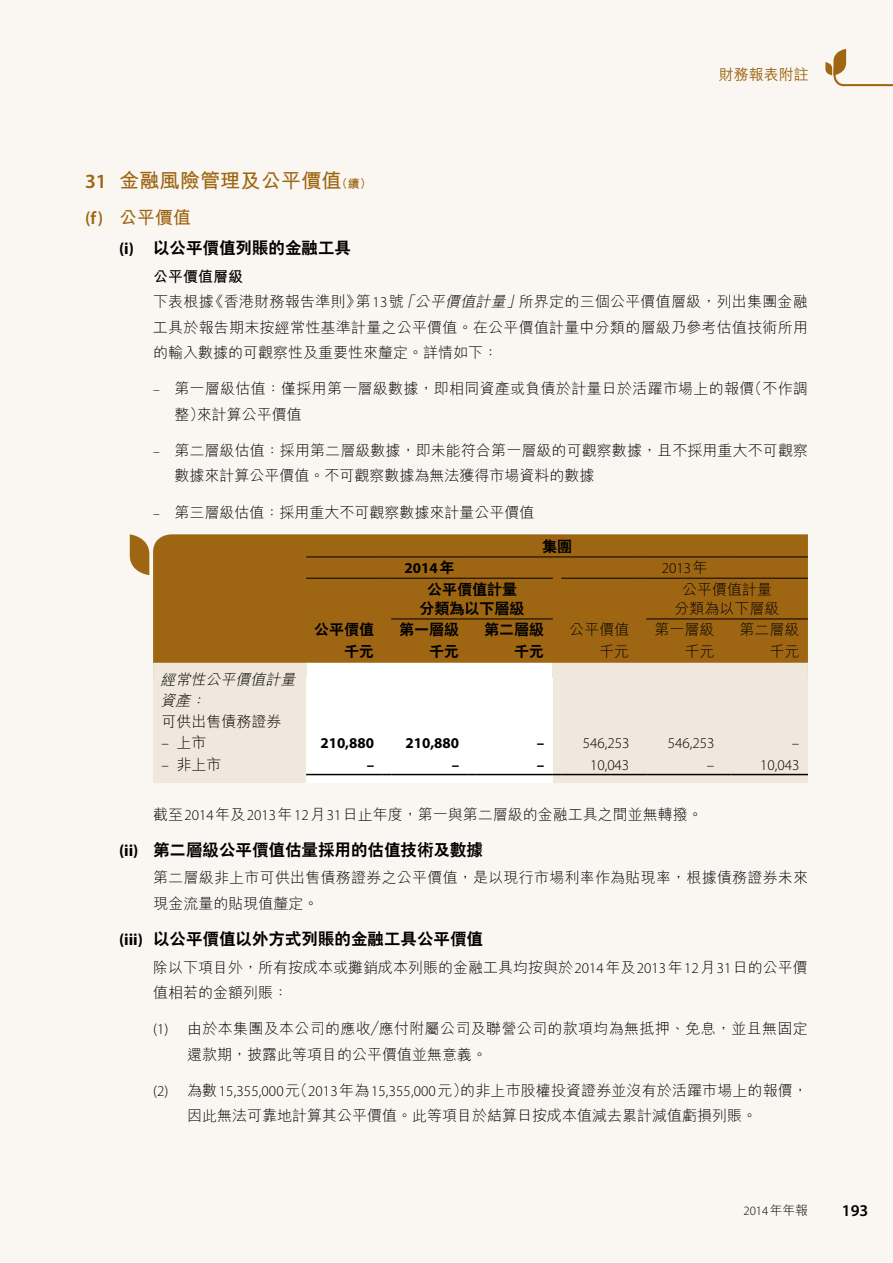
<style>
.page{position:relative;width:893px;height:1263px;background:#faf7f3}
.page>*{position:absolute;margin:0;border:0;box-sizing:border-box;transform-origin:0 0}
.t1{font:700 20.25px "M Hei HK";color:#9e6612}
.t2{font:700 18px "M Hei HK";color:#9e6612}
.t3{font:800 16.5px "C Hei 2 HK";color:#000}
.t4{font:600 16.5px "Myriad Pro";color:#000}
.t5{font:300 15px/25.5px "M Hei HK";letter-spacing:.005em;color:#000}
.t6{font:800 15px/19.5px "C Hei 2 HK";color:#000;text-align:center}
.t7{font:300 15px "Myriad Pro";color:#000}
.t8{font:700 15px "Myriad Pro";color:#000}
.t9{font:italic 300 15px/21.3px "M Hei HK";color:#000}
.t10{font:500 15px "M Hei HK";color:#9e6612}
.t11{font:300 12.75px "Myriad Pro";color:#000}
.s1{font-family:"Myriad Pro";font-weight:600}
.s2{font-size:12px}
.s3{font-family:"Myriad Pro";font-weight:700}
.s4{font-weight:700}
.s5{font-family:"Myriad Pro"}
.s6{font-style:italic}
.s7{font-family:"Myriad Pro";font-size:13.5px}
.s8{font-family:"C Hei 2 HK";font-weight:800}
.s9{font-family:"M Hei HK"}
</style>
<div class="page">
<svg style="left:130px;top:534px;width:19px;height:41px"></svg>
<div style="left:153px;top:534px;width:655px;height:129px;background:#9e6612"></div>
<svg style="left:825px;top:49px;width:68px;height:37px"></svg>
<div style="left:153px;top:663px;width:655px;height:120px;background:#f0e8dc"></div>
<div style="left:306px;top:663px;width:255px;height:120px;background:#fff"></div>
<hr style="left:561px;top:774px;width:77px;height:1px;background:#000">
<hr style="left:646px;top:774px;width:77px;height:1px;background:#000">
<hr style="left:731px;top:774px;width:77px;height:1px;background:#000">
<hr style="left:306px;top:557px;width:77px;height:1px;background:#000">
<hr style="left:391px;top:557px;width:77px;height:1px;background:#000">
<hr style="left:476px;top:557px;width:77px;height:1px;background:#000">
<hr style="left:561px;top:557px;width:77px;height:1px;background:#000">
<hr style="left:646px;top:557px;width:77px;height:1px;background:#000">
<hr style="left:731px;top:557px;width:77px;height:1px;background:#000">
<hr style="left:306px;top:578px;width:77px;height:1px;background:#000">
<hr style="left:391px;top:578px;width:77px;height:1px;background:#000">
<hr style="left:476px;top:578px;width:77px;height:1px;background:#000">
<hr style="left:561px;top:578px;width:77px;height:1px;background:#000">
<hr style="left:646px;top:578px;width:77px;height:1px;background:#000">
<hr style="left:731px;top:578px;width:77px;height:1px;background:#000">
<hr style="left:391px;top:619px;width:77px;height:1px;background:#000">
<hr style="left:476px;top:619px;width:77px;height:1px;background:#000">
<hr style="left:646px;top:619px;width:77px;height:1px;background:#000">
<hr style="left:731px;top:619px;width:77px;height:1px;background:#000">
<p class="t10" style="left:719px;top:64px;width:92px">財務報表附註</p>
<h1 class="t1" style="left:85px;top:166px;width:288px"><span class="s1">31</span> 金融風險管理及公平價值<span class="s2">（續）</span></h1>
<p class="t2" style="left:85px;top:205px;width:108px"><span class="s1">(f)</span> 公平價值</p>
<p class="t3" style="left:119px;top:237px;width:234px"><span class="s3">(i)</span> 以公平價值列賬的金融工具</p>
<p class="t5" style="left:153px;top:263px;width:657px"><span class="s4">公平價值層級<br></span>下表根據《香港財務報告準則》第<span class="s5">13</span>號<span class="s6">「公平價值計量」</span>所界定的三個公平價值層級，列出集團金融工具於報告期末按經常性基準計量之公平價值。在公平價值計量中分類的層級乃參考估值技術所用的輸入數據的可觀察性及重要性來釐定。詳情如下：</p>
<p class="t5" style="left:174px;top:375px;width:635px;text-indent:-21px"><span class="s7">–</span> 第一層級估值：僅採用第一層級數據，即相同資產或負債於計量日於活躍市場上的報價（不作調整）來計算公平價值</p>
<p class="t5" style="left:174px;top:437px;width:635px;text-indent:-21px"><span class="s7">–</span> 第二層級估值：採用第二層級數據，即未能符合第一層級的可觀察數據，且不採用重大不可觀察數據來計算公平價值。不可觀察數據為無法獲得市場資料的數據</p>
<p class="t5" style="left:153px;top:499px;width:383px"><span class="s7">–</span> 第三層級估值：採用重大不可觀察數據來計量公平價值</p>
<p class="t6" style="left:542px;top:537px;width:31px">集團</p>
<p class="t8" style="left:405px;top:560px;width:51px">2014<span class="s8">年</span></p>
<p class="t7" style="left:662px;top:560px;width:47px">2013<span class="s9">年</span></p>
<p class="t6" style="left:419px;top:579px;width:106px">公平價值計量分類為以下層級</p>
<p class="t5" style="left:675px;top:579px;width:107px;line-height:19.5px;text-align:center">公平價值計量分類為以下層級</p>
<p class="t6" style="left:314px;top:620px;width:61px">公平價值</p>
<p class="t6" style="left:399px;top:620px;width:61px">第一層級</p>
<p class="t6" style="left:484px;top:620px;width:61px">第二層級</p>
<p class="t5" style="left:569px;top:616px;width:61px">公平價值</p>
<p class="t5" style="left:654px;top:616px;width:61px">第一層級</p>
<p class="t5" style="left:739px;top:616px;width:61px">第二層級</p>
<p class="t6" style="left:344px;top:641px;width:31px">千元</p>
<p class="t6" style="left:429px;top:641px;width:31px">千元</p>
<p class="t6" style="left:514px;top:641px;width:31px">千元</p>
<p class="t5" style="left:599px;top:638px;width:31px">千元</p>
<p class="t5" style="left:684px;top:638px;width:31px">千元</p>
<p class="t5" style="left:769px;top:638px;width:31px">千元</p>
<p class="t9" style="left:160px;top:668px;width:141px">經常性公平價值計量資產：</p>
<p class="t5" style="left:162px;top:708px;width:121px">可供出售債務證券</p>
<p class="t5" style="left:162px;top:729px;width:46px"><span class="s5">–</span> 上市</p>
<p class="t8" style="left:320px;top:735px;width:55px">210,880</p>
<p class="t8" style="left:405px;top:735px;width:55px">210,880</p>
<p class="t8" style="left:537px;top:735px;width:9px">–</p>
<p class="t7" style="left:583px;top:735px;width:48px">546,253</p>
<p class="t7" style="left:668px;top:735px;width:48px">546,253</p>
<p class="t7" style="left:792px;top:735px;width:9px">–</p>
<p class="t5" style="left:162px;top:751px;width:61px"><span class="s5">–</span> 非上市</p>
<p class="t8" style="left:367px;top:756px;width:9px">–</p>
<p class="t8" style="left:452px;top:756px;width:9px">–</p>
<p class="t8" style="left:537px;top:756px;width:9px">–</p>
<p class="t7" style="left:590px;top:756px;width:41px">10,043</p>
<p class="t7" style="left:707px;top:756px;width:9px">–</p>
<p class="t7" style="left:760px;top:756px;width:41px">10,043</p>
<p class="t5" style="left:153px;top:801px;width:551px">截至<span class="s5">2014</span>年及<span class="s5">2013</span>年<span class="s5">12</span>月<span class="s5">31</span>日止年度，第一與第二層級的金融工具之間並無轉撥。</p>
<p class="t3" style="left:119px;top:839px;width:366px"><span class="s3">(ii)</span> 第二層級公平價值估量採用的估值技術及數據</p>
<p class="t5" style="left:153px;top:864px;width:657px">第二層級非上市可供出售債務證券之公平價值，是以現行市場利率作為貼現率，根據債務證券未來現金流量的貼現值釐定。</p>
<p class="t3" style="left:119px;top:928px;width:366px"><span class="s3">(iii)</span> 以公平價值以外方式列賬的金融工具公平價值</p>
<p class="t5" style="left:153px;top:954px;width:656px">除以下項目外，所有按成本或攤銷成本列賬的金融工具均按與於<span class="s5">2014</span>年及<span class="s5">2013</span>年<span class="s5">12</span>月<span class="s5">31</span>日的公平價值相若的金額列賬：</p>
<p class="t5" style="left:187px;top:1015px;width:622px;text-indent:-34px"><span class="s5">(1)</span> 由於本集團及本公司的應收／應付附屬公司及聯營公司的款項均為無抵押、免息，並且無固定還款期，披露此等項目的公平價值並無意義。</p>
<p class="t5" style="left:187px;top:1077px;width:622px;text-indent:-34px"><span class="s5">(2)</span> 為數<span class="s5">15,355,000</span>元（<span class="s5">2013</span>年為<span class="s5">15,355,000</span>元）的非上巿股權投資證券並沒有於活躍巿場上的報價，因此無法可靠地計算其公平價值。此等項目於結算日按成本值減去累計減值虧損列賬。</p>
<p class="t11" style="left:743px;top:1204px;width:66px">2014<span class="s9">年年報</span></p>
<p class="t4" style="left:842px;top:1201px;width:28px">193</p>
</div>
